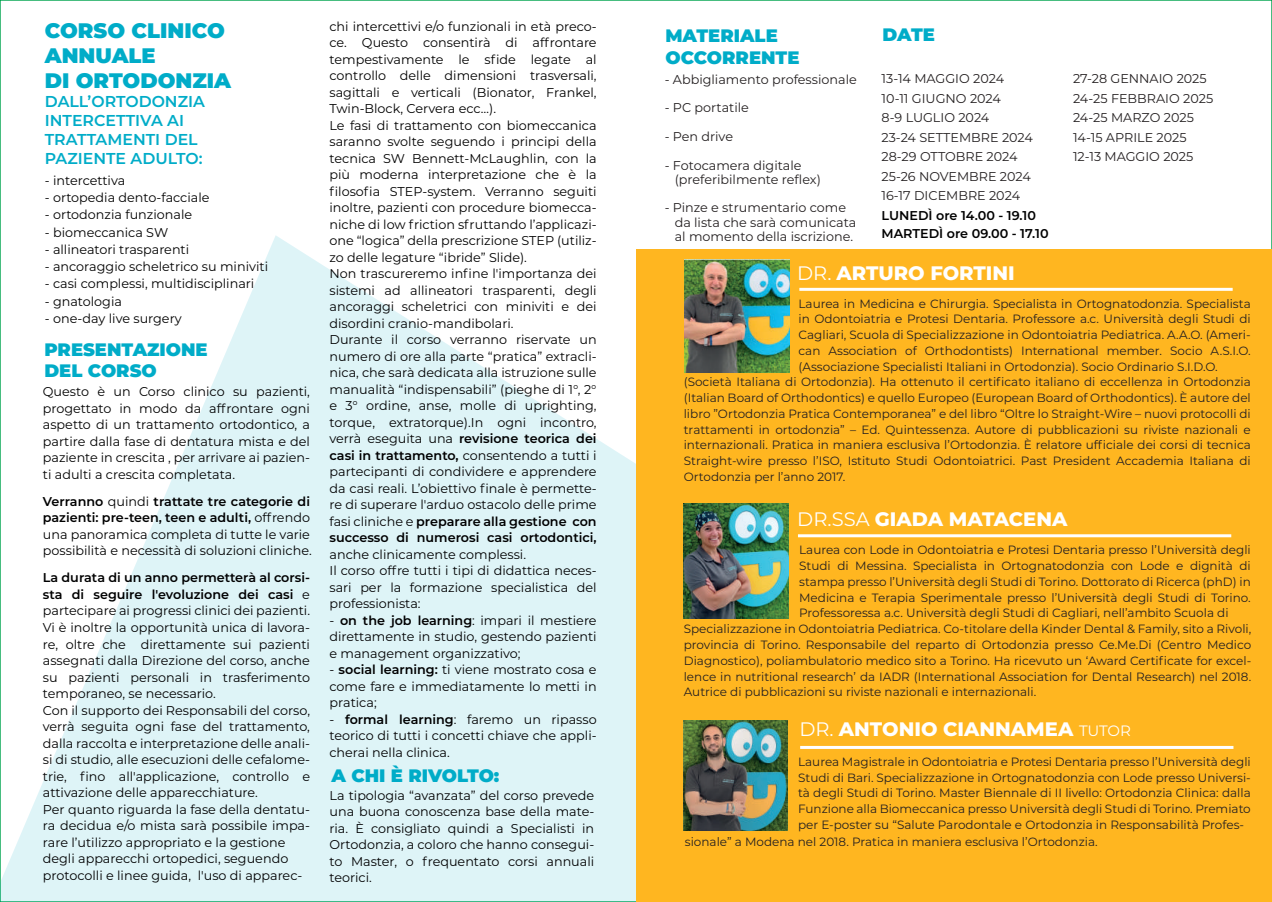
<style>
.page{position:relative;width:1272px;height:902px;background:#fff}
.page>*{position:absolute;margin:0;border:0;box-sizing:border-box;transform-origin:0 0}
.t1{font:900 21px/25.2px "Montserrat";color:#00acc8}
.t2{font:800 19.5px "Montserrat";color:#fff}
.t3{font:900 18px/21.6px "Montserrat";color:#00acc8}
.t4{font:600 15.75px/18.9px "Montserrat";color:#00acc8}
.t5{font:12.75px/16.5px "Montserrat";color:#000001;text-align:justify}
.t6{font:12.75px/19.5px "Montserrat";color:#231f20}
.t7{font:600 12.75px/18.5px "Montserrat";color:#000001}
.t8{font:12px/15.8px "Montserrat";color:#231f20;text-align:justify}
.s1{font-weight:600}
.s2{font-weight:400}
.s3{font-weight:400;font-size:15px}
</style>
<div class="page">
<svg style="left:0;top:235px;width:636px;height:666px;fill:#def4f7"></svg>
<div style="left:636px;top:249px;width:635px;height:652px;background:#ffb620"></div>
<img style="left:683px;top:503px;width:105px;height:115px">
<img style="left:684px;top:259px;width:105px;height:113px">
<hr style="left:799px;top:288px;width:433px;height:3px;background:#fff">
<hr style="left:798px;top:534px;width:433px;height:3px;background:#fff">
<img style="left:683px;top:720px;width:104px;height:110px">
<hr style="left:800px;top:745px;width:433px;height:3px;background:#fff">
<h1 class="t1" style="left:45px;top:16px;width:188px">CORSO CLINICO<br>ANNUALE<br>DI ORTODONZIA</h1>
<p class="t4" style="left:45px;top:91px;width:162px">DALL’ORTODONZIA<br>INTERCETTIVA AI<br>TRATTAMENTI DEL<br>PAZIENTE ADULTO:</p>
<p class="t5" style="left:45px;top:171px;width:82px">- intercettiva</p>
<p class="t5" style="left:45px;top:189px;width:166px">- ortopedia dento-facciale</p>
<p class="t5" style="left:45px;top:206px;width:149px">- ortodonzia funzionale</p>
<p class="t5" style="left:45px;top:223px;width:125px">- biomeccanica SW</p>
<p class="t5" style="left:45px;top:240px;width:146px">- allineatori trasparenti</p>
<p class="t5" style="left:45px;top:258px;width:225px">- ancoraggio scheletrico su miniviti</p>
<p class="t5" style="left:45px;top:275px;width:211px">- casi complessi, multidisciplinari</p>
<p class="t5" style="left:45px;top:292px;width:79px">- gnatologia</p>
<p class="t5" style="left:45px;top:309px;width:139px">- one-day live surgery</p>
<h3 class="t3" style="left:44px;top:337px;width:165px">PRESENTAZIONE<br>DEL CORSO</h3>
<p class="t5" style="left:43px;top:383px;width:269px">Questo è un Corso clinico su pazienti, progettato in modo da affrontare ogni aspetto di un trattamento ortodontico, a partire dalla fase di dentatura mista e del paziente in crescita , per arrivare ai pazien&shy;ti adulti a crescita completata.</p>
<p class="t5" style="left:43px;top:492px;width:270px;text-align:left"><span class="s1">Verranno</span> quindi <span class="s1">trattate tre categorie di pazienti: pre-teen, teen e adulti,</span> offrendo una panoramica completa di tutte le varie possibilità e necessità di soluzioni cliniche.</p>
<p class="t5" style="left:43px;top:569px;width:269px;text-align:left"><span class="s1">La durata di un anno permetterà al corsi&shy;sta di seguire l'evoluzione dei casi</span> e partecipare ai progressi clinici dei pazienti.<br>Vi è inoltre la opportunità unica di lavora&shy;re, oltre che direttamente sui pazienti assegnati dalla Direzione del corso, anche su pazienti personali in trasferimento temporaneo, se necessario.<br>Con il supporto dei Responsabili del corso, verrà seguita ogni fase del trattamento, dalla raccolta e interpretazione delle anali&shy;si di studio, alle esecuzioni delle cefalome&shy;trie, fino all'applicazione, controllo e attivazione delle apparecchiature.<br>Per quanto riguarda la fase della dentatu&shy;ra decidua e/o mista sarà possibile impa&shy;rare l’utilizzo appropriato e la gestione degli apparecchi ortopedici, seguendo protocolli e linee guida, l'uso di apparec-</p>
<p class="t5" style="left:329px;top:17px;width:269px;text-align:left">chi intercettivi e/o funzionali in età preco&shy;ce. Questo consentirà di affrontare tempestivamente le sfide legate al controllo delle dimensioni trasversali, sagittali e verticali (Bionator, Frankel, Twin-Block, Cervera ecc…).<br>Le fasi di trattamento con biomeccanica saranno svolte seguendo i principi della tecnica SW Bennett-McLaughlin, con la più moderna interpretazione che è la filosofia STEP-system. Verranno seguiti inoltre, pazienti con procedure biomecca&shy;niche di low friction sfruttando l’applicazi&shy;one “logica” della prescrizione STEP (utiliz&shy;zo delle legature “ibride” Slide).<br>Non trascureremo infine l'importanza dei sistemi ad allineatori trasparenti, degli ancoraggi scheletrici con miniviti e dei disordini cranio-mandibolari.<br>Durante il corso verranno riservate un numero di ore alla parte “pratica” extracli&shy;nica, che sarà dedicata alla istruzione sulle manualità “indispensabili” (pieghe di 1°, 2° e 3° ordine, anse, molle di uprighting, torque, extratorque).In ogni incontro, verrà eseguita una <span class="s1">revisione teorica dei casi in trattamento,</span> consentendo a tutti i partecipanti di condividere e apprendere da casi reali. L’obiettivo finale è permette&shy;re di superare l'arduo ostacolo delle prime fasi cliniche e <span class="s1">preparare alla gestione con successo di numerosi casi ortodontici,</span></p>
<p class="t5" style="left:329px;top:545px;width:269px;text-align:left">anche clinicamente complessi.<br>Il corso offre tutti i tipi di didattica neces&shy;sari per la formazione specialistica del professionista:</p>
<p class="t5" style="left:329px;top:611px;width:269px">- <span class="s1">on the job learning</span>: impari il mestiere direttamente in studio, gestendo pazienti e management organizzativo;</p>
<p class="t5" style="left:329px;top:661px;width:268px">- <span class="s1">social learning:</span> ti viene mostrato cosa e come fare e immediatamente lo metti in pratica;</p>
<p class="t5" style="left:329px;top:710px;width:269px">- <span class="s1">formal learning</span>: faremo un ripasso teorico di tutti i concetti chiave che appli&shy;cherai nella clinica.</p>
<p class="t5" style="left:329px;top:786px;width:266px">La tipologia “avanzata” del corso prevede una buona conoscenza base della mate&shy;ria. È consigliato quindi a Specialisti in Ortodonzia, a coloro che hanno consegui&shy;to Master, o frequentato corsi annuali teorici.</p>
<h3 class="t3" style="left:331px;top:763px;width:169px">A CHI È RIVOLTO:</h3>
<h3 class="t3" style="left:665px;top:24px;width:136px">MATERIALE<br>OCCORRENTE</h3>
<p class="t6" style="left:664px;top:69px;width:194px">- Abbigliamento professionale</p>
<p class="t6" style="left:664px;top:98px;width:86px">- PC portatile</p>
<p class="t6" style="left:664px;top:126px;width:70px">- Pen drive</p>
<p class="t6" style="left:674px;top:157px;width:148px;line-height:14.2px;text-indent:-10px">- Fotocamera digitale (preferibilmente reflex)</p>
<p class="t6" style="left:674px;top:200px;width:183px;line-height:14.2px;text-indent:-10px">- Pinze e strumentario come da lista che sarà comunicata al momento della iscrizione.</p>
<h3 class="t3" style="left:882px;top:23px;width:54px">DATE</h3>
<p class="t6" style="left:881px;top:68px;width:153px">13-14 MAGGIO 2024<br>10-11 GIUGNO 2024<br>8-9 LUGLIO 2024<br>23-24 SETTEMBRE 2024<br>28-29 OTTOBRE 2024<br>25-26 NOVEMBRE 2024<br>16-17 DICEMBRE 2024</p>
<p class="t7" style="left:881px;top:205px;width:168px">LUNEDÌ ore 14.00 - 19.10<br>MARTEDÌ ore 09.00 - 17.10</p>
<h2 class="t2" style="left:797px;top:259px;width:219px"><span class="s2">DR.</span> ARTURO FORTINI</h2>
<p class="t6" style="left:1072px;top:68px;width:142px">27-28 GENNAIO 2025<br>24-25 FEBBRAIO 2025<br>24-25 MARZO 2025<br>14-15 APRILE 2025<br>12-13 MAGGIO 2025</p>
<p class="t8" style="left:798px;top:295px;width:454px">Laurea in Medicina e Chirurgia. Specialista in Ortognatodonzia. Specialista in Odontoiatria e Protesi Dentaria. Professore a.c. Università degli Studi di Cagliari, Scuola di Specializzazione in Odontoiatria Pediatrica. A.A.O. (Ameri&shy;can Association of Orthodontists) International member. Socio A.S.I.O. (Associazione Specialisti Italiani in Ortodonzia). Socio Ordinario S.I.D.O.</p>
<p class="t8" style="left:683px;top:374px;width:568px">(Società Italiana di Ortodonzia). Ha ottenuto il certificato italiano di eccellenza in Ortodonzia (Italian Board of Orthodontics) e quello Europeo (European Board of Orthodontics). È autore del libro ”Ortodonzia Pratica Contemporanea” e del libro “Oltre lo Straight-Wire – nuovi protocolli di trattamenti in ortodonzia” – Ed. Quintessenza. Autore di pubblicazioni su riviste nazionali e internazionali. Pratica in maniera esclusiva l’Ortodonzia. È relatore ufficiale dei corsi di tecnica Straight-wire presso l’ISO, Istituto Studi Odontoiatrici. Past President Accademia Italiana di Ortodonzia per l’anno 2017.</p>
<h2 class="t2" style="left:797px;top:504px;width:272px"><span class="s2">DR.SSA</span> GIADA MATACENA</h2>
<p class="t8" style="left:799px;top:542px;width:453px">Laurea con Lode in Odontoiatria e Protesi Dentaria presso l’Università degli Studi di Messina. Specialista in Ortognatodonzia con Lode e dignità di stampa presso l’Università degli Studi di Torino. Dottorato di Ricerca (phD) in Medicina e Terapia Sperimentale presso l’Università degli Studi di Torino.<br>Professoressa a.c. Università degli Studi di Cagliari, nell’ambito Scuola di</p>
<p class="t8" style="left:683px;top:620px;width:569px">Specializzazione in Odontoiatria Pediatrica. Co-titolare della Kinder Dental &amp; Family, sito a Rivoli, provincia di Torino. Responsabile del reparto di Ortodonzia presso Ce.Me.Di (Centro Medico Diagnostico), poliambulatorio medico sito a Torino. Ha ricevuto un ‘Award Certificate for excel&shy;lence in nutritional research’ da IADR (International Association for Dental Research) nel 2018.<br>Autrice di pubblicazioni su riviste nazionali e internazionali.</p>
<h2 class="t2" style="left:799px;top:714px;width:333px"><span class="s2">DR.</span> ANTONIO CIANNAMEA <span class="s3">TUTOR</span></h2>
<p class="t8" style="left:798px;top:753px;width:454px">Laurea Magistrale in Odontoiatria e Protesi Dentaria presso l’Università degli Studi di Bari. Specializzazione in Ortognatodonzia con Lode presso Universi&shy;tà degli Studi di Torino. Master Biennale di II livello: Ortodonzia Clinica: dalla Funzione alla Biomeccanica presso Università degli Studi di Torino. Premiato per E-poster su “Salute Parodontale e Ortodonzia in Responsabilità Profes-</p>
<p class="t8" style="left:684px;top:833px;width:414px">sionale” a Modena nel 2018. Pratica in maniera esclusiva l’Ortodonzia.</p>
</div>
